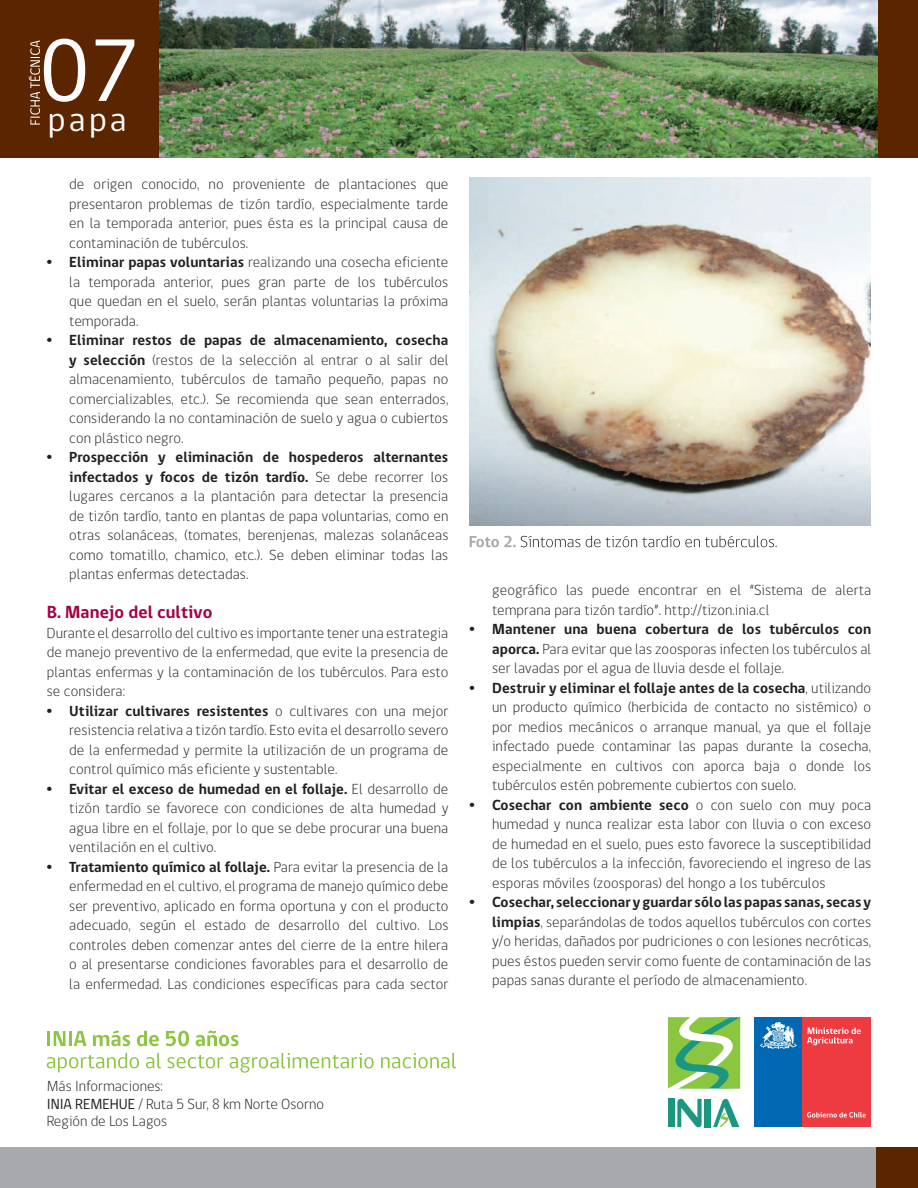
<style>
.page{position:relative;width:918px;height:1188px;background:#fff}
.page>*{position:absolute;margin:0;border:0;box-sizing:border-box;transform-origin:0 0}
.t1{font:90.3px "gob CL";color:#fff;scale:1.04 1}
.t2{font:34.65px "gob CL";color:#fff}
.t3{font:700 18px "gob CL";letter-spacing:.005em;color:#a30146}
.t4{font:300 15px/19.5px "gob CL";letter-spacing:.005em;color:#231f20;text-align:justify}
.s1{font-family:"Arial";font-weight:700}
.s2{font-weight:700}
.s3{font-weight:400}
</style>
<div class="page">
<div style="left:0;top:0;width:918px;height:158px;background:#5b2500"></div>
<div style="left:876px;top:1148px;width:42px;height:40px;background:#5b2500"></div>
<div style="left:0;top:1148px;width:876px;height:40px;background:#a8a9ad"></div>
<svg style="left:48px;top:1031px;width:17px;height:15px"></svg>
<hr style="left:69px;top:1031px;width:3px;height:15px;background:#8bc640">
<svg style="left:74px;top:1031px;width:13px;height:15px"></svg>
<svg style="left:93px;top:1030px;width:37px;height:16px"></svg>
<svg style="left:137px;top:1031px;width:22px;height:15px"></svg>
<svg style="left:166px;top:1031px;width:23px;height:15px"></svg>
<svg style="left:196px;top:1030px;width:43px;height:16px"></svg>
<svg style="left:47px;top:1053px;width:92px;height:19px"></svg>
<svg style="left:146px;top:1053px;width:15px;height:15px"></svg>
<svg style="left:167px;top:1055px;width:56px;height:13px"></svg>
<svg style="left:230px;top:1053px;width:144px;height:20px"></svg>
<svg style="left:381px;top:1053px;width:75px;height:15px"></svg>
<svg style="left:677px;top:1099px;width:25px;height:28px"></svg>
<div style="left:668px;top:1099px;width:6px;height:28px;background:#1b9781"></div>
<div style="left:705px;top:1099px;width:6px;height:28px;background:#1b9781"></div>
<svg style="left:713px;top:1099px;width:26px;height:28px"></svg>
<svg style="left:668px;top:1017px;width:72px;height:72px"></svg>
<div style="left:755px;top:1017px;width:47px;height:109px;background:#0168b3"></div>
<div style="left:802px;top:1017px;width:69px;height:109px;background:#ee3a41"></div>
<svg style="left:760px;top:1022px;width:37px;height:27px"></svg>
<svg style="left:807px;top:1028px;width:54px;height:17px"></svg>
<svg style="left:807px;top:1112px;width:59px;height:6px"></svg>
<svg style="left:29px;top:40px;width:11px;height:85px"></svg>
<img style="left:160px;top:0;width:718px;height:157px">
<img style="left:470px;top:178px;width:400px;height:348px">
<svg style="left:470px;top:536px;width:306px;height:11px"></svg>
<h1 class="t1" style="left:39px;top:9px;width:98px">07</h1>
<h2 class="t2" style="left:48px;top:95px;width:80px">papa</h2>
<p class="t4" style="left:69px;top:175px;width:381px">de origen conocido, no proveniente de plantaciones que presentaron problemas de tizón tardío, especialmente tarde en la temporada anterior, pues ésta es la principal causa de contaminación de tubérculos.</p>
<p class="t4" style="left:69px;top:253px;width:381px;text-indent:-22px"><span class="s1">•</span> <span class="s2">Eliminar papas voluntarias</span> realizando una cosecha eficiente la temporada anterior, pues gran parte de los tubérculos que quedan en el suelo, serán plantas voluntarias la próxima temporada.</p>
<p class="t4" style="left:69px;top:331px;width:381px;text-indent:-22px"><span class="s1">•</span> <span class="s2">Eliminar restos de papas de almacenamiento, cosecha y selección</span> (restos de la selección al entrar o al salir del almacenamiento, tubérculos de tamaño pequeño, papas no comercializables, etc.). Se recomienda que sean enterrados, considerando la no contaminación de suelo y agua o cubiertos con plástico negro.</p>
<p class="t4" style="left:69px;top:448px;width:381px;text-indent:-22px"><span class="s1">•</span> <span class="s2">Prospección y eliminación de hospederos alternantes infectados y focos de tizón tardío.</span> Se debe recorrer los lugares cercanos a la plantación para detectar la presencia de tizón tardío, tanto en plantas de papa voluntarias, como en otras solanáceas, (tomates, berenjenas, malezas solanáceas como tomatillo, chamico, etc.). Se deben eliminar todas las plantas enfermas detectadas.</p>
<p class="t3" style="left:47px;top:600px;width:167px">B. Manejo del cultivo</p>
<p class="t4" style="left:47px;top:624px;width:403px">Durante el desarrollo del cultivo es importante tener una estrategia de manejo preventivo de la enfermedad, que evite la presencia de plantas enfermas y la contaminación de los tubérculos. Para esto se considera:</p>
<p class="t4" style="left:69px;top:702px;width:381px;text-indent:-22px"><span class="s1">•</span> <span class="s2">Utilizar cultivares resistentes</span> o cultivares con una mejor resistencia relativa a tizón tardío. Esto evita el desarrollo severo de la enfermedad y permite la utilización de un programa de control químico más eficiente y sustentable.</p>
<p class="t4" style="left:69px;top:780px;width:381px;text-indent:-22px"><span class="s1">•</span> <span class="s2">Evitar el exceso de humedad en el follaje.</span> El desarrollo de tizón tardío se favorece con condiciones de alta humedad y agua libre en el follaje, por lo que se debe procurar una buena ventilación en el cultivo.</p>
<p class="t4" style="left:69px;top:858px;width:381px;text-indent:-22px"><span class="s1">•</span> <span class="s2">Tratamiento químico al follaje.</span> Para evitar la presencia de la enfermedad en el cultivo, el programa de manejo químico debe ser preventivo, aplicado en forma oportuna y con el producto adecuado, según el estado de desarrollo del cultivo. Los controles deben comenzar antes del cierre de la entre hilera o al presentarse condiciones favorables para el desarrollo de la enfermedad. Las condiciones específicas para cada sector</p>
<p class="t4" style="left:492px;top:581px;width:381px">geográfico las puede encontrar en el “Sistema de alerta temprana para tizón tardío”. http://tizon.inia.cl</p>
<p class="t4" style="left:492px;top:620px;width:381px;text-indent:-22px"><span class="s1">•</span> <span class="s2">Mantener una buena cobertura de los tubérculos con aporca.</span> Para evitar que las zoosporas infecten los tubérculos al ser lavadas por el agua de lluvia desde el follaje.</p>
<p class="t4" style="left:492px;top:679px;width:381px;text-indent:-22px"><span class="s1">•</span> <span class="s2">Destruir y eliminar el follaje antes de la cosecha</span>, utilizando un producto químico (herbicida de contacto no sistémico) o por medios mecánicos o arranque manual, ya que el follaje infectado puede contaminar las papas durante la cosecha, especialmente en cultivos con aporca baja o donde los tubérculos estén pobremente cubiertos con suelo.</p>
<p class="t4" style="left:492px;top:796px;width:381px;text-indent:-22px"><span class="s1">•</span> <span class="s2">Cosechar con ambiente seco</span> o con suelo con muy poca humedad y nunca realizar esta labor con lluvia o con exceso de humedad en el suelo, pues esto favorece la susceptibilidad de los tubérculos a la infección, favoreciendo el ingreso de las esporas móviles (zoosporas) del hongo a los tubérculos</p>
<p class="t4" style="left:492px;top:893px;width:381px;text-indent:-22px"><span class="s1">•</span> <span class="s2">Cosechar, seleccionar y guardar sólo las papas sanas, secas y limpias</span>, separándolas de todos aquellos tubérculos con cortes y/o heridas, dañados por pudriciones o con lesiones necróticas, pues éstos pueden servir como fuente de contaminación de las papas sanas durante el período de almacenamiento.</p>
<p class="t4" style="left:47px;top:1078px;width:279px;line-height:17.2px;text-align:left">Más Informaciones:<br><span class="s3">INIA REMEHUE</span> / Ruta 5 Sur, 8 km Norte Osorno<br>Región de Los Lagos</p>
</div>
